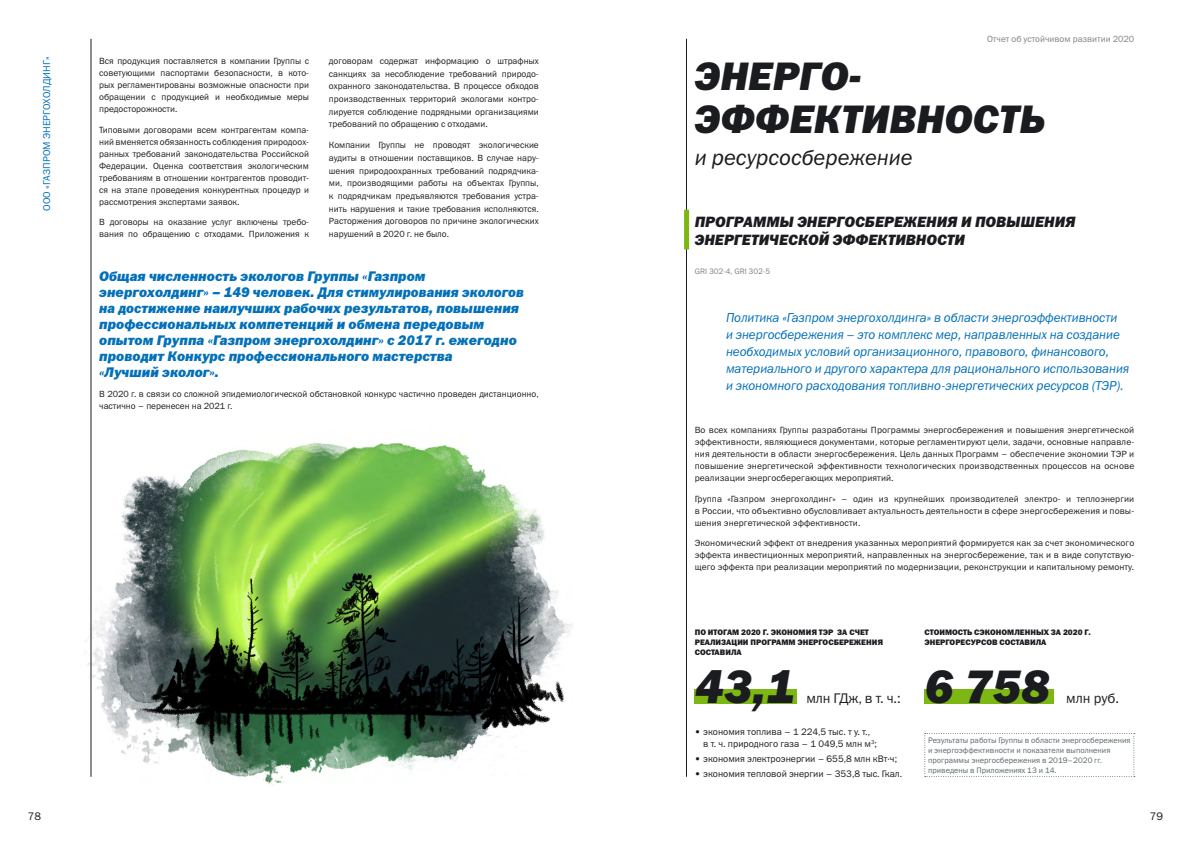
<style>
.page{position:relative;width:1191px;height:842px;background:#fff}
.page>*{position:absolute;margin:0;border:0;box-sizing:border-box;transform-origin:0 0}
.t1{font:italic 47.2px "Franklin Gothic Heavy C";color:#1b1c20}
.t2{font:italic 40px/43px "Franklin Gothic Heavy C";color:#1b1c20}
.t3{font:italic 22px "Franklin Gothic Book C";color:#1b1c20}
.t4{font:italic 15px/18px "Franklin Gothic Heavy C";color:#1b1c20}
.t5{font:italic 14px/16px "Franklin Gothic Heavy C";color:#0370b9}
.t6{font:14px "Franklin Gothic Book C";letter-spacing:-.005em;color:#1b1c20}
.t7{font:italic 13px/17px "Franklin Gothic Book C";letter-spacing:-.005em;color:#0370b9}
.t8{font:11px "Franklin Gothic Book C";color:#1b1c20}
.t9{font:10px "Franklin Gothic Book C";color:#0370b9}
.t10{font:9.5px/12px "Franklin Gothic Book C";color:#1b1c20}
.t11{font:9px/12px "Franklin Gothic Book C";color:#1b1c20;text-align:justify}
.t12{font:9px "Franklin Gothic Book C";color:#818084}
.t13{font:8px/10px "Franklin Gothic Book C";color:#5d696c}
.t14{font:8px/10px "Franklin Gothic Heavy C";color:#1b1c20}
.t15{font:8px "Franklin Gothic Book C";color:#818084}
</style>
<div class="page">
<img style="left:85px;top:416px;width:487px;height:369px">
<hr style="left:91px;top:39px;width:1px;height:738px;background:#1b1c20">
<hr style="left:686px;top:39px;width:1px;height:738px;background:#1b1c20">
<div style="left:684px;top:210px;width:5px;height:39px;background:#7db713"></div>
<div style="left:694px;top:690px;width:103px;height:14px;background:#7db713"></div>
<div style="left:924px;top:690px;width:130px;height:14px;background:#7db713"></div>
<svg style="left:924px;top:733px;width:210px;height:44px"></svg>
<p class="t9" style="left:41px;top:211px;width:156px;rotate:-90deg">ООО «ГАЗПРОМ ЭНЕРГОХОЛДИНГ»</p>
<p class="t11" style="left:329px;top:54px;width:211px;line-height:12.7px">договорам содержат информацию о штрафных санкциях за несоблюдение требований природо&shy;охранного законодательства. В процессе обходов производственных территорий экологами контро&shy;лируется соблюдение подрядными организациями требований по обращению с отходами.</p>
<p class="t11" style="left:329px;top:139px;width:211px;line-height:12.7px">Компании Группы не проводят экологические аудиты в отношении поставщиков. В случае нару&shy;шения природоохранных требований подрядчика&shy;ми, производящими работы на объектах Группы, к подрядчикам предъявляются требования устра&shy;нить нарушения и такие требования исполняются.<br>Расторжения договоров по причине экологических нарушений в 2020 г. не было.</p>
<p class="t5" style="left:99px;top:268px;width:426px">Общая численность экологов Группы «Газпром энергохолдинг» – 149 человек. Для стимулирования экологов на достижение наилучших рабочих результатов, повышения профессиональных компетенций и обмена передовым опытом Группа «Газпром энергохолдинг» с 2017 г. ежегодно проводит Конкурс профессионального мастерства<br>«Лучший эколог».</p>
<p class="t11" style="left:99px;top:388px;width:441px">В 2020 г. в связи со сложной эпидемиологической обстановкой конкурс частично проведен дистанционно, частично – перенесен на 2021 г.</p>
<p class="t11" style="left:99px;top:55px;width:211px">Вся продукция поставляется в компании Группы с советующими паспортами безопасности, в кото&shy;рых регламентированы возможные опасности при обращении с продукцией и необходимые меры предосторожности.</p>
<p class="t11" style="left:99px;top:123px;width:211px">Типовыми договорами всем контрагентам компа&shy;ний вменяется обязанность соблюдения природоох&shy;ранных требований законодательства Российской Федерации. Оценка соответствия экологическим требованиям в отношении контрагентов проводит&shy;ся на этапе проведения конкурентных процедур и рассмотрения экспертами заявок.</p>
<p class="t11" style="left:99px;top:216px;width:211px">В договоры на оказание услуг включены требо&shy;вания по обращению с отходами. Приложения к</p>
<p class="t12" style="left:987px;top:34px;width:149px">Отчет об устойчивом развитии 2020</p>
<h2 class="t2" style="left:694px;top:53px;width:352px">ЭНЕРГО-<br>ЭФФЕКТИВНОСТЬ</h2>
<h3 class="t3" style="left:694px;top:146px;width:219px">и ресурсосбережение</h3>
<h3 class="t4" style="left:694px;top:212px;width:382px">ПРОГРАММЫ ЭНЕРГОСБЕРЕЖЕНИЯ И ПОВЫШЕНИЯ<br>ЭНЕРГЕТИЧЕСКОЙ ЭФФЕКТИВНОСТИ</h3>
<p class="t15" style="left:694px;top:267px;width:77px">GRI 302-4, GRI 302-5</p>
<p class="t7" style="left:726px;top:309px;width:405px">Политика «Газпром энергохолдинга» в области энергоэффективности<br>и энергосбережения – это комплекс мер, направленных на создание необходимых условий организационного, правового, финансового, материального и другого характера для рационального использования и экономного расходования топливно-энергетических ресурсов (ТЭР).</p>
<p class="t11" style="left:694px;top:424px;width:441px">Во всех компаниях Группы разработаны Программы энергосбережения и повышения энергетической эффективности, являющиеся документами, которые регламентируют цели, задачи, основные направле&shy;ния деятельности в области энергосбережения. Цель данных Программ – обеспечение экономии ТЭР и повышение энергетической эффективности технологических производственных процессов на основе реализации энергосберегающих мероприятий.</p>
<p class="t11" style="left:694px;top:493px;width:441px">Группа «Газпром энергохолдинг» – один из крупнейших производителей электро- и теплоэнергии в России, что объективно обусловливает актуальность деятельности в сфере энергосбережения и повы&shy;шения энергетической эффективности.</p>
<p class="t11" style="left:694px;top:537px;width:441px">Экономический эффект от внедрения указанных мероприятий формируется как за счет экономического эффекта инвестиционных мероприятий, направленных на энергосбережение, так и в виде сопутствую&shy;щего эффекта при реализации мероприятий по модернизации, реконструкции и капитальному ремонту.</p>
<p class="t14" style="left:694px;top:627px;width:190px">ПО ИТОГАМ 2020 Г. ЭКОНОМИЯ ТЭР ЗА СЧЕТ<br>РЕАЛИЗАЦИИ ПРОГРАММ ЭНЕРГОСБЕРЕЖЕНИЯ<br>СОСТАВИЛА</p>
<p class="t14" style="left:924px;top:627px;width:168px">СТОИМОСТЬ СЭКОНОМЛЕННЫХ ЗА 2020 Г.<br>ЭНЕРГОРЕСУРСОВ СОСТАВИЛА</p>
<h1 class="t1" style="left:694px;top:660px;width:102px">43,1</h1>
<h3 class="t6" style="left:806px;top:690px;width:96px">млн ГДж, в т. ч.:</h3>
<p class="t10" style="left:703px;top:726px;width:175px;text-indent:-9px">• экономия топлива – 1 224,5 тыс. т у. т., в т. ч. природного газа – 1 049,5 млн м<sup>3</sup>;</p>
<p class="t10" style="left:694px;top:753px;width:204px">• экономия электроэнергии – 655,8 млн кВт∙ч;</p>
<p class="t10" style="left:694px;top:767px;width:209px">• экономия тепловой энергии – 353,8 тыс. Гкал.</p>
<h1 class="t1" style="left:924px;top:660px;width:127px">6 758</h1>
<h3 class="t6" style="left:1066px;top:690px;width:54px">млн руб.</h3>
<p class="t13" style="left:928px;top:735px;width:204px">Результаты работы Группы в области энергосбережения и энергоэффективности и показатели выполнения программы энергосбережения в 2019–2020 гг. приведены в Приложениях 13 и 14.</p>
<p class="t8" style="left:28px;top:810px;width:15px">78</p>
<p class="t8" style="left:1149px;top:810px;width:15px">79</p>
</div>
